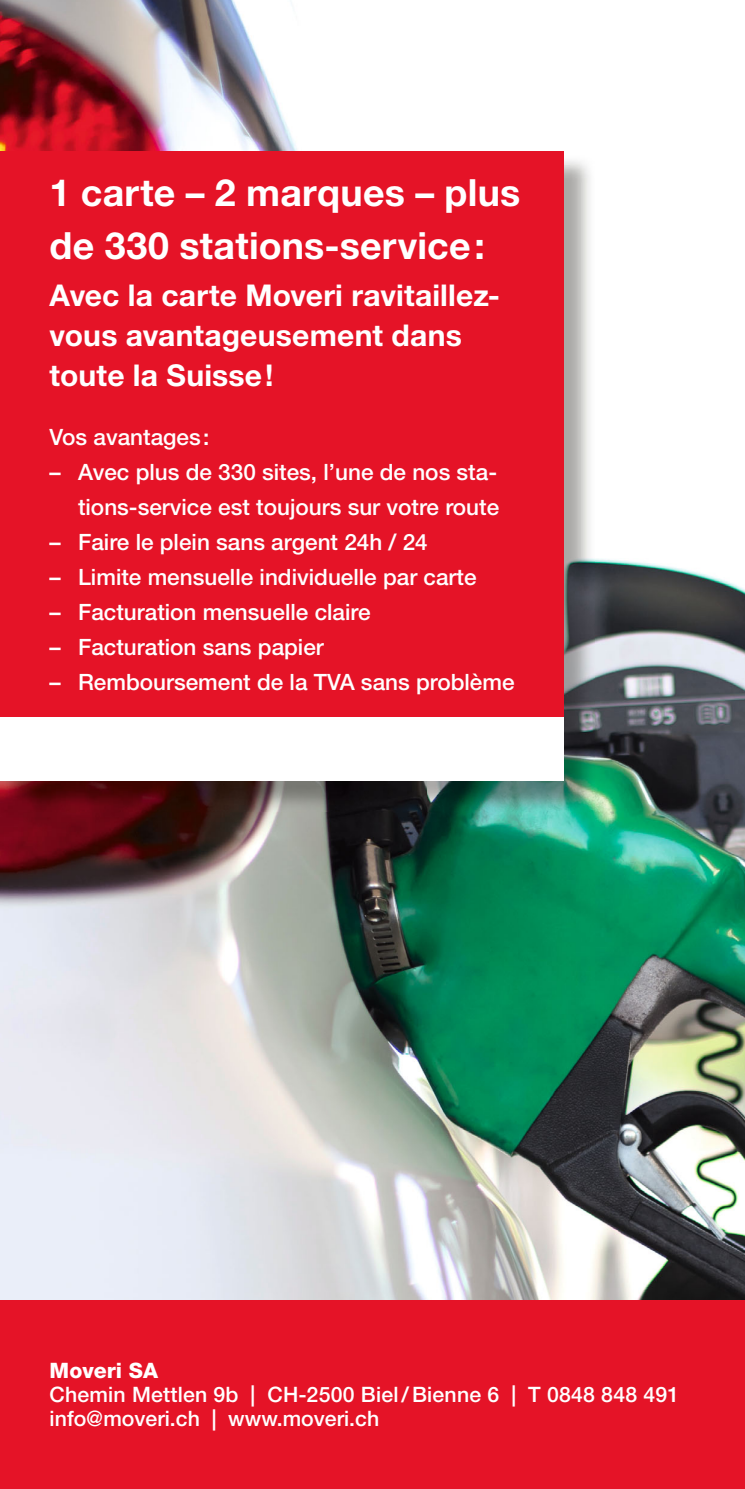
<style>
.page{position:relative;width:745px;height:1489px;background:#fff}
.page>*{position:absolute;margin:0;border:0;box-sizing:border-box;transform-origin:0 0}
.t1{font:700 37.5px/52.5px "Helvetica Neue";letter-spacing:.01em;color:#fff}
.t2{font:700 30px/40px "Helvetica Neue";letter-spacing:.005em;color:#fff}
.t3{font:500 22.5px/35px "Helvetica Neue";color:#fff;text-align:right}
.t4{font:500 21.25px "Helvetica Neue";letter-spacing:.01em;color:#fff}
.t5{font:500 21.25px "Helvetica Neue LT Std";color:#fff}
.t6{font:800 21.25px "Helvetica Neue";color:#fff}
</style>
<div class="page">
<img style="left:0;top:0;width:744px;height:1300px">
<img style="left:4px;top:155px;width:590px;height:656px">
<div style="left:0;top:151px;width:563px;height:629px;background:#e51327"></div>
<div style="left:0;top:717px;width:563px;height:63px;background:#fff"></div>
<div style="left:0;top:1300px;width:744px;height:188px;background:#e51327"></div>
<h1 class="t1" style="left:50px;top:170px;width:472px">1 carte – 2 marques – plus de 330 stations-service:</h1>
<h2 class="t2" style="left:50px;top:278px;width:451px">Avec la carte Moveri ravitaillez&shy;vous avantageusement dans toute la Suisse!</h2>
<p class="t3" style="left:50px;top:421px;width:161px">Vos avantages:</p>
<p class="t3" style="left:50px;top:456px;width:450px">– Avec plus de 330 sites, l’une de nos sta&shy;tions-service est toujours sur votre route</p>
<p class="t3" style="left:50px;top:526px;width:379px">– Faire le plein sans argent 24h / 24</p>
<p class="t3" style="left:50px;top:561px;width:428px">– Limite mensuelle individuelle par carte</p>
<p class="t3" style="left:50px;top:596px;width:322px">– Facturation mensuelle claire</p>
<p class="t3" style="left:50px;top:631px;width:275px">– Facturation sans papier</p>
<p class="t3" style="left:50px;top:666px;width:466px">– Remboursement de la TVA sans problème</p>
<p class="t6" style="left:50px;top:1362px;width:110px">Moveri SA</p>
<p class="t4" style="left:50px;top:1386px;width:630px">Chemin Mettlen 9b | CH-2500 Biel / Bienne 6 | T 0848 848 491</p>
<p class="t5" style="left:50px;top:1406px;width:331px">info@moveri.ch | www.moveri.ch</p>
</div>
